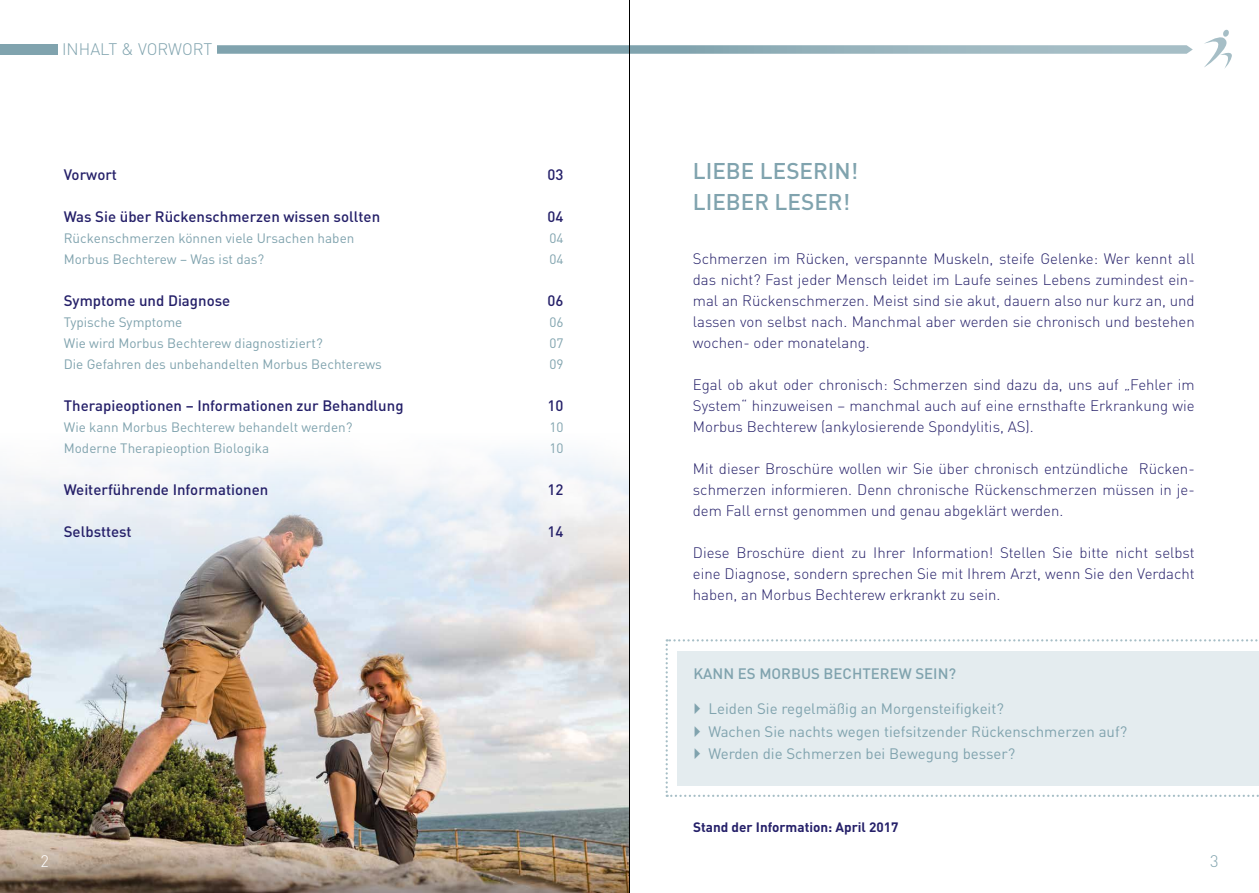
<style>
.page{position:relative;width:1259px;height:893px;background:#fff}
.page>*{position:absolute;margin:0;border:0;box-sizing:border-box;transform-origin:0 0}
.t1{font:500 22.5px/30.8px "DIN";color:#80a3ae}
.t2{font:300 16.5px "DIN";color:#80a3ae}
.t3{font:300 16.5px "DIN";color:#fff}
.t4{font:300 15px/21px "DIN";color:#252069;text-align:justify}
.t5{font:500 15px "DIN";color:#252069}
.t6{font:15px/22.2px "DIN";color:#80a3ae}
.t7{font:500 15px "DIN";color:#80a3ae}
.t8{font:13.5px "DIN";color:#80a3ae}
.t9{font:700 13.5px "DIN";color:#252069}
</style>
<div class="page">
<svg style="left:1204px;top:29px;width:28px;height:40px"></svg>
<img style="left:0;top:451px;width:629px;height:324px">
<div style="left:0;top:44px;width:58px;height:11px;background:#80a3ae"></div>
<svg style="left:217px;top:45px;width:975px;height:9px;background:#93b1ba"></svg>
<img style="left:0;top:775px;width:629px;height:118px">
<hr style="left:629px;top:0;width:1px;height:893px;background:#000">
<svg style="left:665px;top:639px;width:594px;height:158px;background:#e7eef0"></svg>
<p class="t2" style="left:62px;top:39px;width:152px">INHALT &amp; VORWORT</p>
<p class="t5" style="left:64px;top:165px;width:55px">Vorwort</p>
<p class="t5" style="left:547px;top:165px;width:17px">03</p>
<p class="t5" style="left:64px;top:207px;width:318px">Was Sie über Rückenschmerzen wissen sollten</p>
<p class="t5" style="left:547px;top:207px;width:17px">04</p>
<p class="t8" style="left:64px;top:230px;width:292px">Rückenschmerzen können viele Ursachen haben</p>
<p class="t8" style="left:549px;top:230px;width:16px">04</p>
<p class="t8" style="left:64px;top:251px;width:202px">Morbus Bechterew – Was ist das?</p>
<p class="t8" style="left:549px;top:251px;width:16px">04</p>
<p class="t5" style="left:64px;top:291px;width:168px">Symptome und Diagnose</p>
<p class="t5" style="left:547px;top:291px;width:17px">06</p>
<p class="t8" style="left:64px;top:314px;width:120px">Typische Symptome</p>
<p class="t8" style="left:549px;top:314px;width:16px">06</p>
<p class="t8" style="left:64px;top:335px;width:260px">Wie wird Morbus Bechterew diagnostiziert?</p>
<p class="t8" style="left:549px;top:335px;width:16px">07</p>
<p class="t8" style="left:64px;top:356px;width:320px">Die Gefahren des unbehandelten Morbus Bechterews</p>
<p class="t8" style="left:549px;top:356px;width:16px">09</p>
<p class="t5" style="left:64px;top:396px;width:341px">Therapieoptionen – Informationen zur Behandlung</p>
<p class="t5" style="left:547px;top:396px;width:17px">10</p>
<p class="t8" style="left:64px;top:419px;width:290px">Wie kann Morbus Bechterew behandelt werden?</p>
<p class="t8" style="left:549px;top:419px;width:16px">10</p>
<p class="t8" style="left:64px;top:440px;width:207px">Moderne Therapieoption Biologika</p>
<p class="t8" style="left:549px;top:440px;width:16px">10</p>
<p class="t5" style="left:64px;top:480px;width:206px">Weiterführende Informationen</p>
<p class="t5" style="left:547px;top:480px;width:17px">12</p>
<p class="t5" style="left:64px;top:522px;width:69px">Selbsttest</p>
<p class="t5" style="left:547px;top:522px;width:17px">14</p>
<p class="t3" style="left:40px;top:850px;width:10px">2</p>
<h1 class="t1" style="left:693px;top:155px;width:167px">LIEBE LESERIN!<br>LIEBER LESER!</h1>
<p class="t4" style="left:693px;top:248px;width:503px">Schmerzen im Rücken, verspannte Muskeln, steife Gelenke: Wer kennt all das nicht? Fast jeder Mensch leidet im Laufe seines Lebens zumindest ein&shy;mal an Rückenschmerzen. Meist sind sie akut, dauern also nur kurz an, und lassen von selbst nach. Manchmal aber werden sie chronisch und bestehen wochen- oder monatelang.</p>
<p class="t4" style="left:693px;top:374px;width:503px">Egal ob akut oder chronisch: Schmerzen sind dazu da, uns auf „Fehler im System“ hinzuweisen – manchmal auch auf eine ernsthafte Erkrankung wie Morbus Bechterew (ankylosierende Spondylitis, AS).</p>
<p class="t4" style="left:693px;top:458px;width:503px">Mit dieser Broschüre wollen wir Sie über chronisch entzündliche Rücken&shy;schmerzen informieren. Denn chronische Rückenschmerzen müssen in je&shy;dem Fall ernst genommen und genau abgeklärt werden.</p>
<p class="t4" style="left:693px;top:542px;width:503px">Diese Broschüre dient zu Ihrer Information! Stellen Sie bitte nicht selbst eine Diagnose, sondern sprechen Sie mit Ihrem Arzt, wenn Sie den Verdacht haben, an Morbus Bechterew erkrankt zu sein.</p>
<p class="t7" style="left:693px;top:664px;width:264px">KANN ES MORBUS BECHTEREW SEIN?</p>
<p class="t6" style="left:708px;top:698px;width:420px">Leiden Sie regelmäßig an Morgensteifigkeit?<br>Wachen Sie nachts wegen tiefsitzender Rückenschmerzen auf?<br>Werden die Schmerzen bei Bewegung besser?</p>
<p class="t9" style="left:693px;top:818px;width:207px">Stand der Information: April 2017</p>
<p class="t2" style="left:1210px;top:850px;width:10px">3</p>
</div>
